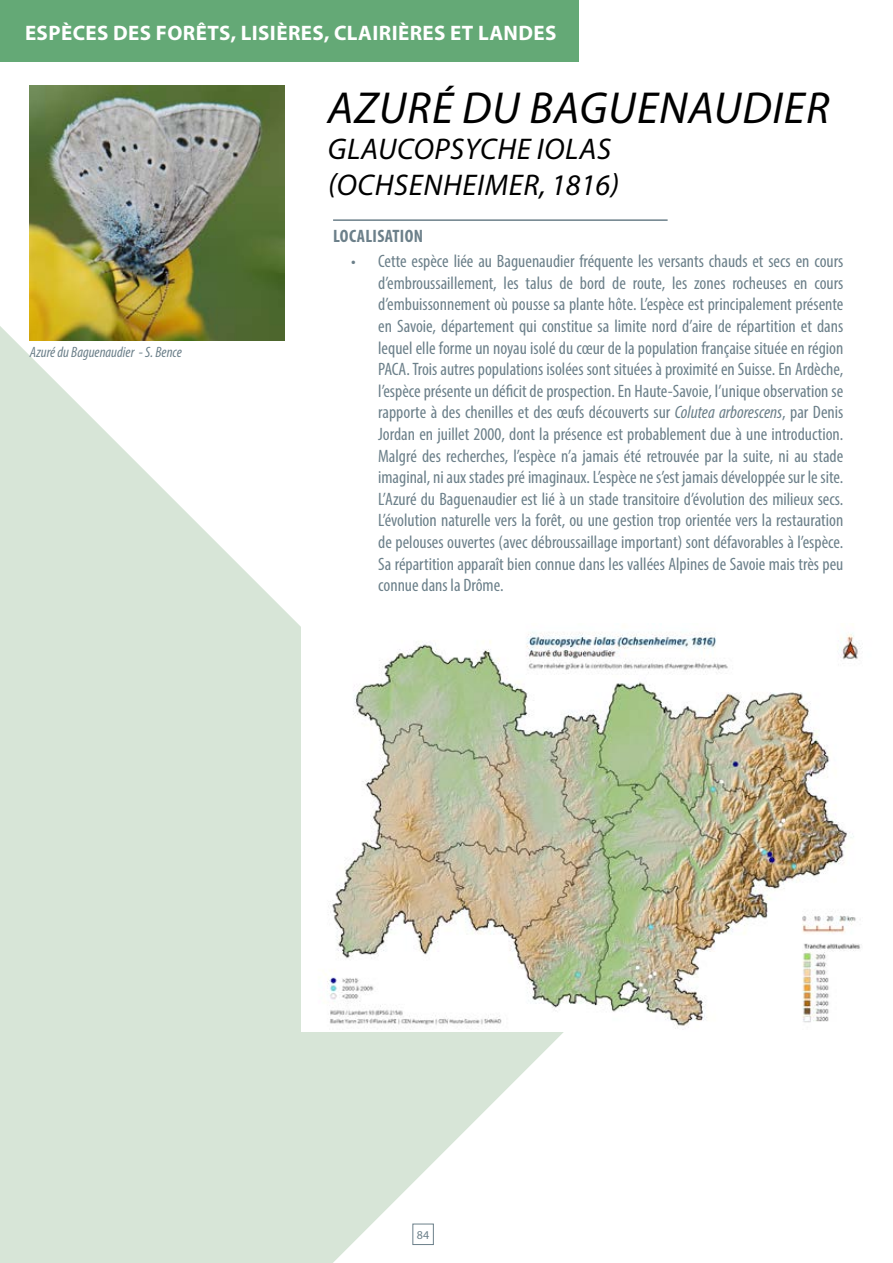
<style>
.page{position:relative;width:893px;height:1263px;background:#fff}
.page>*{position:absolute;margin:0;border:0;box-sizing:border-box;transform-origin:0 0}
.t1{font:italic 45px "Myriad Pro";letter-spacing:.02em;color:#000}
.t2{font:italic 30px/36px "Myriad Pro";letter-spacing:.02em;color:#000}
.t3{font:700 21px "Myriad Pro";letter-spacing:.02em;color:#fff}
.t4{font:condensed 18px/21.6px "Myriad Pro";color:#6c808a;text-align:justify}
.t5{font:700 condensed 18px "Myriad Pro";letter-spacing:.02em;color:#6c808a}
.t6{font:italic condensed 15px "Myriad Pro";color:#6c808a}
.t7{font:12px "Myriad Pro";color:#6c808a}
.s1{font-style:italic}
</style>
<div class="page">
<svg style="left:0;top:300px;width:564px;height:963px;fill:#d7e5d7"></svg>
<img style="left:30px;top:85px;width:255px;height:255px">
<img style="left:302px;top:623px;width:560px;height:408px">
<hr style="left:333px;top:219px;width:335px;height:2px;background:#6c808a">
<div style="left:0;top:0;width:578px;height:62px;background:#64a976"></div>
<div style="left:412px;top:1224px;width:22px;height:21px;border:1px solid #6c808a"></div>
<p class="t3" style="left:25px;top:19px;width:533px">ESPÈCES DES FORÊTS, LISIÈRES, CLAIRIÈRES ET LANDES</p>
<h1 class="t1" style="left:328px;top:80px;width:503px">AZURÉ DU BAGUENAUDIER</h1>
<h2 class="t2" style="left:328px;top:130px;width:293px">GLAUCOPSYCHE IOLAS (OCHSENHEIMER, 1816)</h2>
<p class="t6" style="left:30px;top:343px;width:153px">Azuré du Baguenaudier - S. Bence</p>
<p class="t5" style="left:333px;top:225px;width:91px">LOCALISATION</p>
<p class="t4" style="left:378px;top:250px;width:467px;text-indent:-27px">• Cette espèce liée au Baguenaudier fréquente les versants chauds et secs en cours d’embroussaillement, les talus de bord de route, les zones rocheuses en cours d’embuissonnement où pousse sa plante hôte. L’espèce est principalement présente en Savoie, département qui constitue sa limite nord d’aire de répartition et dans lequel elle forme un noyau isolé du cœur de la population française située en région PACA. Trois autres populations isolées sont situées à proximité en Suisse. En Ardèche, l’espèce présente un déficit de prospection. En Haute-Savoie, l’unique observation se rapporte à des chenilles et des œufs découverts sur <span class="s1">Colutea arborescens</span>, par Denis Jordan en juillet 2000, dont la présence est probablement due à une introduction.<br>Malgré des recherches, l’espèce n’a jamais été retrouvée par la suite, ni au stade imaginal, ni aux stades pré imaginaux. L’espèce ne s’est jamais développée sur le site.<br>L’Azuré du Baguenaudier est lié à un stade transitoire d’évolution des milieux secs.<br>L’évolution naturelle vers la forêt, ou une gestion trop orientée vers la restauration de pelouses ouvertes (avec débroussaillage important) sont défavorables à l’espèce.<br>Sa répartition apparaît bien connue dans les vallées Alpines de Savoie mais très peu connue dans la Drôme.</p>
<p class="t7" style="left:417px;top:1227px;width:14px">84</p>
</div>
